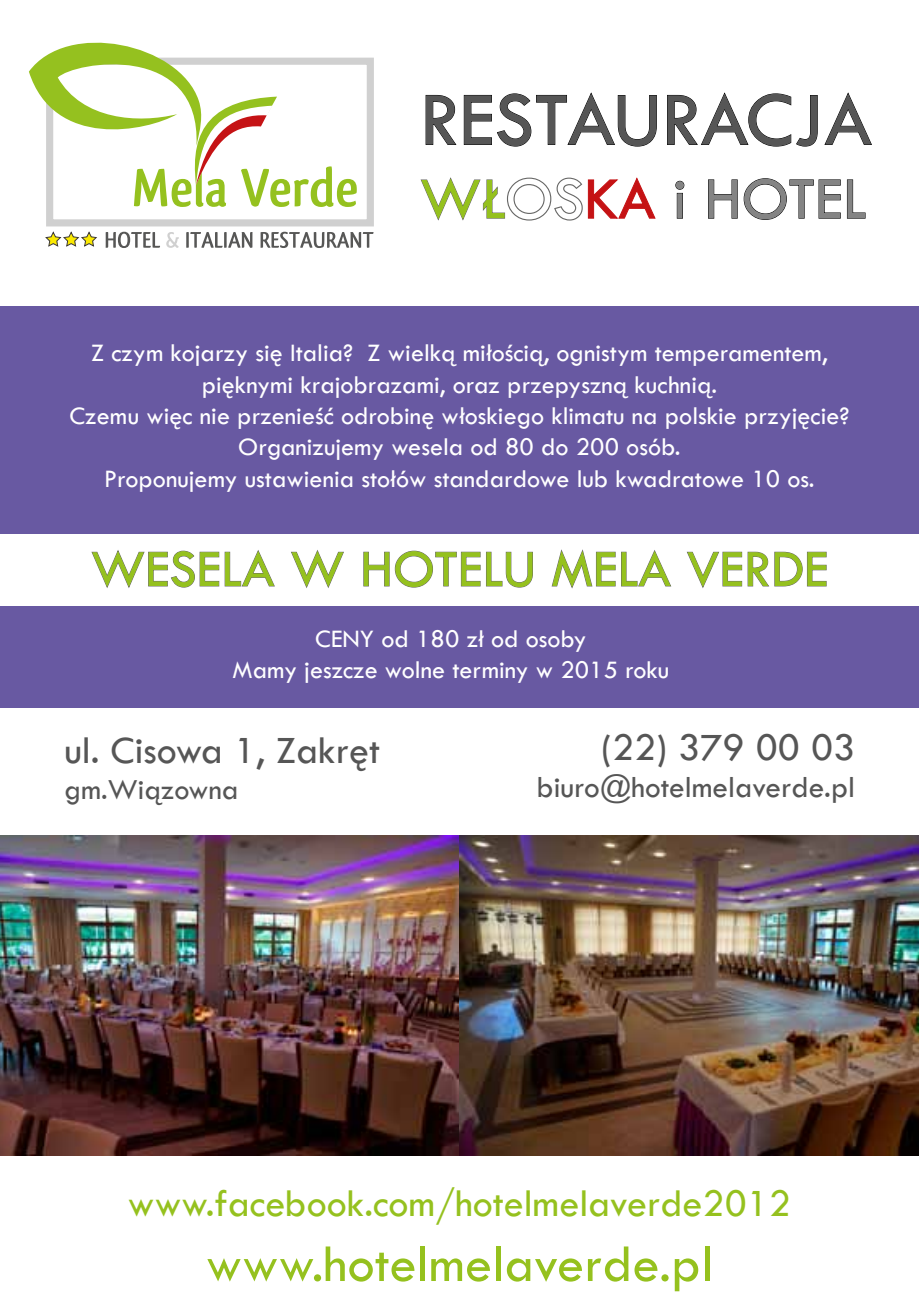
<style>
.page{position:relative;width:919px;height:1314px;background:#fff}
.page>*{position:absolute;margin:0;border:0;box-sizing:border-box;transform-origin:0 0}
.t1{font:78.75px "Tw Cen";letter-spacing:.005em;color:#565656}
.t2{font:61.43px "Tw Cen";letter-spacing:.005em;color:#848484}
.t3{font:54.45px "Tw Cen";color:#95c11e}
.t4{font:54.23px "Tw Cen";letter-spacing:.005em;color:#95c11e}
.t5{font:40.05px "Tw Cen";color:#95c11e}
.t6{font:40.05px "Tw Cen";color:#565656}
.t7{font:31.28px "Tw Cen";color:#565656}
.t8{font:30.15px "Tw Cen";color:#565656}
.t9{font:26.1px/31.3px "Tw Cen";color:#fff;text-align:center}
.s1{color:#95c11e}
.s2{color:#fff}
.s3{color:#c51214}
</style>
<div class="page">
<div style="left:46px;top:58px;width:328px;height:168px;border:7px solid #d0d0d0"></div>
<svg style="left:29px;top:42px;width:328px;height:165px"></svg>
<svg style="left:45px;top:231px;width:52px;height:16px"></svg>
<svg style="left:106px;top:232px;width:54px;height:16px"></svg>
<svg style="left:166px;top:232px;width:13px;height:16px"></svg>
<svg style="left:186px;top:232px;width:66px;height:16px"></svg>
<svg style="left:260px;top:232px;width:113px;height:16px"></svg>
<svg style="left:425px;top:94px;width:31px;height:51px"></svg>
<svg style="left:463px;top:92px;width:194px;height:55px"></svg>
<svg style="left:667px;top:92px;width:151px;height:55px"></svg>
<svg style="left:824px;top:92px;width:48px;height:53px"></svg>
<svg style="left:420px;top:177px;width:236px;height:44px"></svg>
<svg style="left:675px;top:180px;width:10px;height:39px"></svg>
<svg style="left:708px;top:178px;width:158px;height:42px"></svg>
<div style="left:0;top:307px;width:918px;height:401px;background:#6859a2"></div>
<div style="left:0;top:535px;width:918px;height:71px;background:#fff"></div>
<svg style="left:91px;top:550px;width:184px;height:38px"></svg>
<svg style="left:291px;top:550px;width:53px;height:38px"></svg>
<svg style="left:363px;top:550px;width:170px;height:38px"></svg>
<svg style="left:551px;top:550px;width:120px;height:38px"></svg>
<svg style="left:687px;top:551px;width:140px;height:37px"></svg>
<img style="left:0;top:836px;width:918px;height:319px">
<h1 class="t1" style="left:420px;top:72px;width:454px">RESTAURACJA</h1>
<h2 class="t2" style="left:420px;top:162px;width:448px"><span class="s1">WŁ</span><span class="s2">OS</span><span class="s3">KA</span> i HOTEL</h2>
<p class="t9" style="left:69px;top:337px;width:781px">Z czym kojarzy się Italia? Z wielką miłością, ognistym temperamentem, pięknymi krajobrazami, oraz przepyszną kuchnią.<br>Czemu więc nie przenieść odrobinę włoskiego klimatu na polskie przyjęcie?<br>Organizujemy wesela od 80 do 200 osób.<br>Proponujemy ustawienia stołów standardowe lub kwadratowe 10 os.</p>
<h3 class="t4" style="left:91px;top:536px;width:738px">WESELA W HOTELU MELA VERDE</h3>
<p class="t9" style="left:232px;top:623px;width:438px">CENY od 180 zł od osoby<br>Mamy jeszcze wolne terminy w 2015 roku</p>
<h3 class="t6" style="left:64px;top:726px;width:317px">ul. Cisowa 1, Zakręt</h3>
<p class="t8" style="left:64px;top:772px;width:176px">gm.Wiązowna</p>
<h3 class="t6" style="left:601px;top:723px;width:255px">(22) 379 00 03</h3>
<p class="t7" style="left:536px;top:768px;width:320px">biuro@hotelmelaverde.pl</p>
<h3 class="t5" style="left:128px;top:1179px;width:664px">www.facebook.com/hotelmelaverde2012</h3>
<h3 class="t3" style="left:206px;top:1231px;width:508px">www.hotelmelaverde.pl</h3>
</div>
